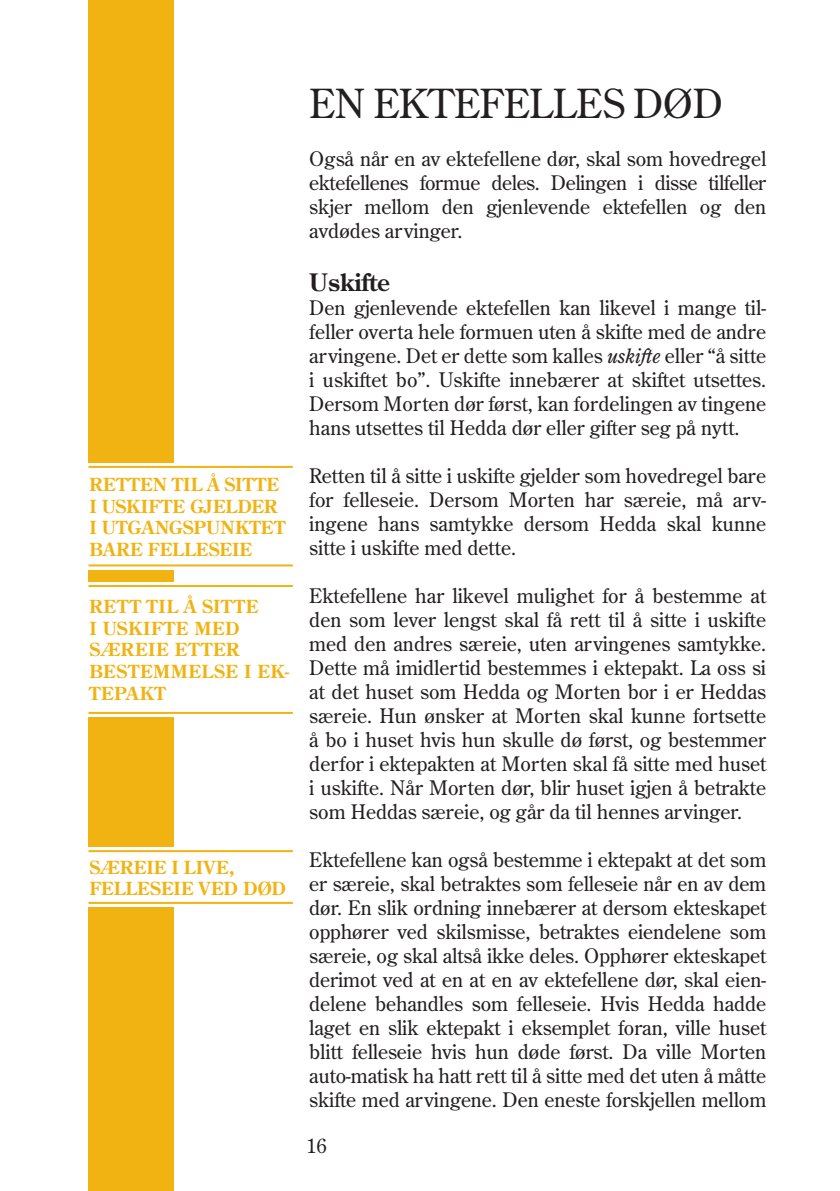
<style>
.page{position:relative;width:840px;height:1191px;background:#fff}
.page>*{position:absolute;margin:0;border:0;box-sizing:border-box;transform-origin:0 0}
.t1{font:40px "Century Old Style";letter-spacing:-.005em;color:#231f20}
.t2{font:700 24px "Century Old Style";color:#231f20}
.t3{font:20px/24px "Century Old Style";color:#231f20;text-align:justify}
.t4{font:700 18px/21.6px "Century Old Style";letter-spacing:.025em;color:#f1b311}
.t5{font:700 18px/21.6px "Century Old Style";letter-spacing:.05em;color:#f1b311}
.t6{font:700 18px "Century Old Style";letter-spacing:.005em;color:#f1b311}
.t7{font:700 18px "Century Old Style";color:#f1b311}
.s1{font-style:italic}
</style>
<div class="page">
<div style="left:88px;top:0;width:85px;height:1191px;background:#f1b311"></div>
<div style="left:84px;top:463px;width:222px;height:106px;background:#fff"></div>
<hr style="left:88px;top:466px;width:205px;height:2px;background:#f1b311">
<hr style="left:88px;top:564px;width:205px;height:2px;background:#f1b311">
<div style="left:84px;top:582px;width:222px;height:134px;background:#fff"></div>
<hr style="left:88px;top:585px;width:205px;height:2px;background:#f1b311">
<hr style="left:88px;top:712px;width:205px;height:2px;background:#f1b311">
<div style="left:84px;top:847px;width:222px;height:60px;background:#fff"></div>
<hr style="left:88px;top:850px;width:205px;height:2px;background:#f1b311">
<hr style="left:88px;top:902px;width:205px;height:2px;background:#f1b311">
<p class="t4" style="left:89px;top:473px;width:191px">RETTEN TIL Å SITTE</p>
<p class="t6" style="left:89px;top:494px;width:189px">I USKIFTE GJELDER</p>
<p class="t4" style="left:89px;top:516px;width:197px">I UTGANGSPUNKTET<br>BARE FELLESEIE</p>
<p class="t5" style="left:89px;top:595px;width:170px">RETT TIL Å SITTE<br>I USKIFTE MED<br>SÆREIE ETTER</p>
<p class="t4" style="left:89px;top:660px;width:202px">BESTEMMELSE I EK-<br>TEPAKT</p>
<p class="t4" style="left:89px;top:855px;width:147px">SÆREIE I LIVE,</p>
<p class="t7" style="left:89px;top:876px;width:198px">FELLESEIE VED DØD</p>
<p class="t1" style="left:309px;top:78px;width:415px">EN EKTEFELLES DØD</p>
<p class="t3" style="left:309px;top:146px;width:458px">Også når en av ektefellene dør, skal som hovedregel ektefellenes formue deles. Delingen i disse tilfeller skjer mellom den gjenlevende ektefellen og den avdødes arvinger.</p>
<p class="t2" style="left:309px;top:266px;width:82px">Uskifte</p>
<p class="t3" style="left:309px;top:295px;width:458px">Den gjenlevende ektefellen kan likevel i mange til&shy;feller overta hele formuen uten å skifte med de andre arvingene. Det er dette som kalles <span class="s1">uskifte</span> eller “å sitte i uskiftet bo”. Uskifte innebærer at skiftet utsettes.<br>Dersom Morten dør først, kan fordelingen av tingene hans utsettes til Hedda dør eller gifter seg på nytt.</p>
<p class="t3" style="left:309px;top:463px;width:458px">Retten til å sitte i uskifte gjelder som hovedregel bare for felleseie. Dersom Morten har særeie, må arv&shy;ingene hans samtykke dersom Hedda skal kunne sitte i uskifte med dette.</p>
<p class="t3" style="left:309px;top:583px;width:458px">Ektefellene har likevel mulighet for å bestemme at den som lever lengst skal få rett til å sitte i uskifte med den andres særeie, uten arvingenes samtykke.<br>Dette må imidlertid bestemmes i ektepakt. La oss si at det huset som Hedda og Morten bor i er Heddas særeie. Hun ønsker at Morten skal kunne fortsette å bo i huset hvis hun skulle dø først, og bestemmer derfor i ektepakten at Morten skal få sitte med huset i uskifte. Når Morten dør, blir huset igjen å betrakte som Heddas særeie, og går da til hennes arvinger.</p>
<p class="t3" style="left:309px;top:847px;width:458px">Ektefellene kan også bestemme i ektepakt at det som er særeie, skal betraktes som felleseie når en av dem dør. En slik ordning innebærer at dersom ekteskapet opphører ved skilsmisse, betraktes eiendelene som særeie, og skal altså ikke deles. Opphører ekteskapet derimot ved at en at en av ektefellene dør, skal eien&shy;delene behandles som felleseie. Hvis Hedda hadde laget en slik ektepakt i eksemplet foran, ville huset blitt felleseie hvis hun døde først. Da ville Morten auto-matisk ha hatt rett til å sitte med det uten å måtte skifte med arvingene. Den eneste forskjellen mellom</p>
<p class="t3" style="left:306px;top:1133px;width:21px">16</p>
</div>
